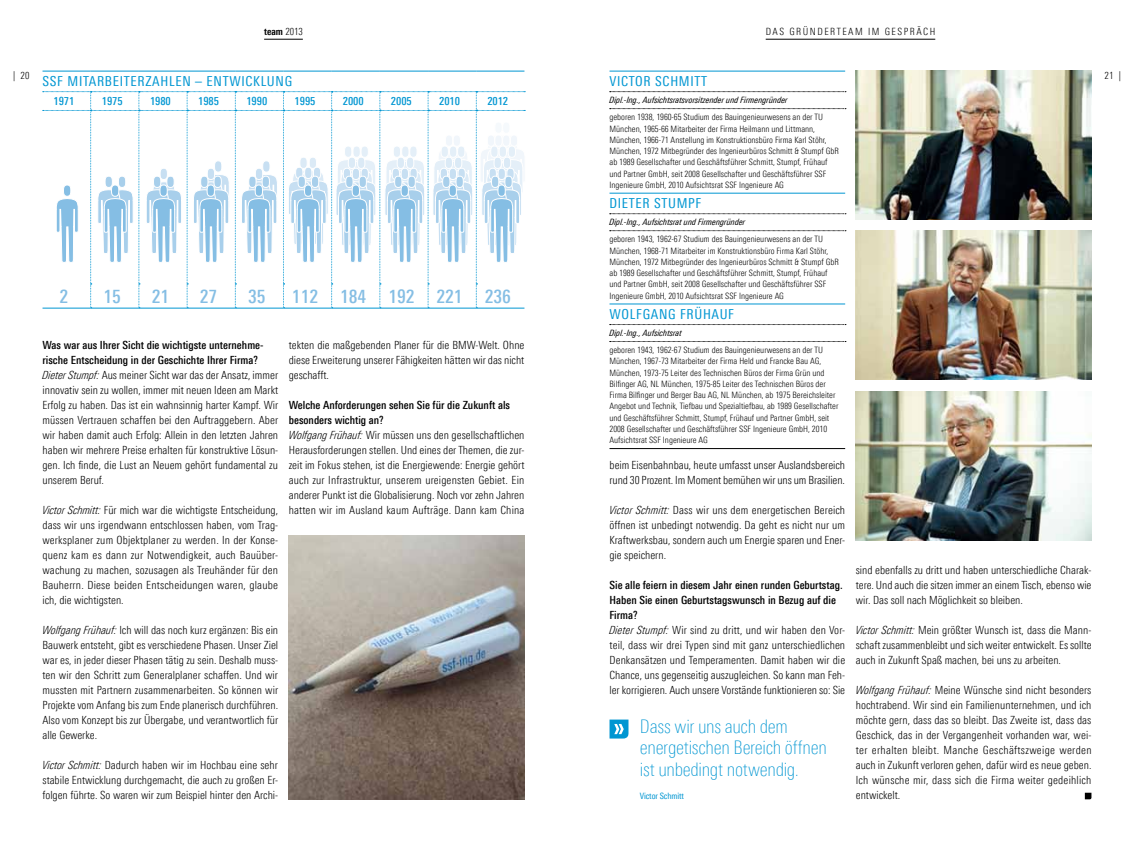
<style>
.page{position:relative;width:1134px;height:851px;background:#fff}
.page>*{position:absolute;margin:0;border:0;box-sizing:border-box;transform-origin:0 0}
.t1{font:100 18.75px/21.2px "Linotype Univers 220 Cn";letter-spacing:-.015em;color:#0096d2}
.t2{font:500 18.75px "Linotype Univers 520 Cn";letter-spacing:-.005em;color:#85bee4}
.t3{font:13.75px "Linotype Univers 420 Cn";letter-spacing:.05em;color:#0096d2}
.t4{font:300 11.25px/15px "Linotype Univers 320 Cn";color:#000;text-align:justify}
.t5{font:500 11.25px/15px "Linotype Univers 520 Cn";color:#000}
.t6{font:500 11.25px "Linotype Univers 520 Cn";letter-spacing:-.005em;color:#0096d2}
.t7{font:300 10px "Linotype Univers 320 Cn";letter-spacing:.15em;color:#000}
.t8{font:700 10px "Linotype Univers 620 Cn";color:#000}
.t9{font:300 8.75px/11.2px "Linotype Univers 320 Cn";color:#000}
.t10{font:8.75px "Linotype Univers 421 Cn It";color:#000}
.t11{font:8.75px "Linotype Univers 420 Cn";letter-spacing:-.01em;color:#0096d2}
.s1{font-family:"Linotype Univers 320 Cn";font-weight:300}
.s2{font-family:"Linotype Univers 321 Cn Lt It";font-weight:400}
</style>
<div class="page">
<img style="left:856px;top:71px;width:235px;height:149px">
<img style="left:856px;top:391px;width:235px;height:149px">
<img style="left:856px;top:230px;width:235px;height:149px">
<img style="left:289px;top:535px;width:235px;height:264px">
<hr style="left:264px;top:39px;width:39px;height:1px;background:#000">
<hr style="left:43px;top:308px;width:48px;height:1px;background:#0096d2">
<hr style="left:91px;top:308px;width:48px;height:1px;background:#0096d2">
<hr style="left:139px;top:308px;width:48px;height:1px;background:#0096d2">
<hr style="left:187px;top:308px;width:48px;height:1px;background:#0096d2">
<hr style="left:235px;top:308px;width:48px;height:1px;background:#0096d2">
<hr style="left:283px;top:308px;width:49px;height:1px;background:#0096d2">
<hr style="left:332px;top:308px;width:48px;height:1px;background:#0096d2">
<hr style="left:380px;top:308px;width:48px;height:1px;background:#0096d2">
<hr style="left:428px;top:308px;width:48px;height:1px;background:#0096d2">
<hr style="left:476px;top:308px;width:48px;height:1px;background:#0096d2">
<hr style="left:766px;top:39px;width:169px;height:1px;background:#000">
<svg style="left:609px;top:719px;width:19px;height:19px"></svg>
<hr style="left:609px;top:448px;width:236px;height:1px;background:#000">
<hr style="left:609px;top:71px;width:236px;height:1px;background:#0096d2">
<hr style="left:609px;top:193px;width:236px;height:1px;background:#0096d2">
<hr style="left:609px;top:304px;width:236px;height:1px;background:#0096d2">
<svg style="left:610px;top:91px;width:236px;height:1px"></svg>
<svg style="left:610px;top:108px;width:236px;height:1px"></svg>
<svg style="left:610px;top:213px;width:236px;height:1px"></svg>
<svg style="left:610px;top:230px;width:236px;height:1px"></svg>
<svg style="left:610px;top:324px;width:236px;height:1px"></svg>
<svg style="left:610px;top:341px;width:236px;height:1px"></svg>
<svg style="left:1085px;top:792px;width:6px;height:7px"></svg>
<svg style="left:43px;top:70px;width:483px;height:238px"></svg>
<p class="t8" style="left:264px;top:26px;width:40px">team <span class="s1">2013</span></p>
<p class="t7" style="left:766px;top:26px;width:171px">Das Gründ erteam im Gespräch</p>
<p class="t7" style="left:13px;top:70px;width:18px">| 20</p>
<p class="t7" style="left:1104px;top:70px;width:18px">21 |</p>
<p class="t3" style="left:43px;top:73px;width:54px">SSF MITARBEI</p>
<p class="t3" style="left:124px;top:73px;width:168px">TERZAH LEN – ENTWI CKLUNG</p>
<p class="t6" style="left:54px;top:94px;width:22px">1971</p>
<p class="t6" style="left:102px;top:94px;width:22px">1975</p>
<p class="t6" style="left:150px;top:94px;width:22px">1980</p>
<p class="t6" style="left:198px;top:94px;width:22px">1985</p>
<p class="t6" style="left:246px;top:94px;width:22px">1990</p>
<p class="t6" style="left:295px;top:94px;width:22px">1995</p>
<p class="t6" style="left:343px;top:94px;width:22px">2000</p>
<p class="t6" style="left:391px;top:94px;width:22px">2005</p>
<p class="t6" style="left:439px;top:94px;width:22px">2010</p>
<p class="t6" style="left:487px;top:94px;width:22px">2012</p>
<p class="t3" style="left:609px;top:73px;width:99px">VI CTOR SCHMITT</p>
<p class="t10" style="left:609px;top:95px;width:180px">Dipl.-Ing., Aufsichtsratsvorsitzender und Firmengründer</p>
<p class="t9" style="left:609px;top:111px;width:230px">geboren 1938, 1960-65 Studium des Bauingenieurwesens an der TU<br>M ünchen, 1965-66 M itarbeiter der Firma Heilmann und Littmann,<br>M ünchen, 1966-71 Anstellung im Konstruktionsbüro Firma Karl Stöhr,<br>M ünchen, 1972 M itbegründer des I ngenieurbüros Schmitt &amp; Stumpf GbR ab 1989 Gesellschafter und Geschäftsführer Schmitt, Stumpf, Frühauf und Partner GmbH, seit 2008 Gesellschafter und Geschäftsführer SSF<br>I ngenieure GmbH, 2010 Aufsichtsrat SSF I ngenieure AG</p>
<p class="t3" style="left:609px;top:195px;width:68px">DIETER STUMPF</p>
<p class="t10" style="left:609px;top:217px;width:137px">Dipl.-Ing., Aufsichtsrat und Firmengründer</p>
<p class="t9" style="left:609px;top:233px;width:230px">geboren 1943, 1962-67 Studium des Bauingenieurwesens an der TU<br>M ünchen, 1968-71 M itarbeiter im Konstruktionsbüro Firma Karl Stöhr,<br>M ünchen, 1972 M itbegründer des I ngenieurbüros Schmitt &amp; Stumpf GbR ab 1989 Gesellschafter und Geschäftsführer Schmitt, Stumpf, Frühauf und Partner GmbH, seit 2008 Gesellschafter und Geschäftsführer SSF<br>I ngenieure GmbH, 2010 Aufsichtsrat SSF I ngenieure AG</p>
<p class="t3" style="left:609px;top:306px;width:102px">WOLFGANG FRÜHAUF</p>
<p class="t10" style="left:609px;top:328px;width:74px">Dipl.-Ing., Aufsichtsrat</p>
<p class="t9" style="left:609px;top:344px;width:231px">geboren 1943, 1962-67 Studium des Bauingenieurwesens an der TU<br>M ünchen, 1967-73 M itarbeiter der Firma Held und Francke Bau AG,<br>M ünchen, 1973-75 Leiter des Technischen Büros der Firma Grün und Bilfinger AG, NL München, 1975-85 Leiter des Technischen Büros der Firma Bilfinger und Berger Bau AG, NL München, ab 1975 Bereichsleiter Angebot und Technik, Tiefbau und Spezialtiefbau, ab 1989 Gesellschafter und Geschäftsführer Schmitt, Stumpf, Frühauf und Partner GmbH, seit 2008 Gesellschafter und Geschäftsführer SSF I ngenieure GmbH, 2010<br>Aufsichtsrat SSF I ngenieure AG</p>
<h1 class="t2" style="left:60px;top:285px;width:10px">2</h1>
<h1 class="t2" style="left:104px;top:285px;width:19px">15</h1>
<h1 class="t2" style="left:152px;top:285px;width:19px">21</h1>
<h1 class="t2" style="left:200px;top:285px;width:19px">27</h1>
<h1 class="t2" style="left:248px;top:285px;width:19px">35</h1>
<h1 class="t2" style="left:292px;top:285px;width:220px">112 184 192 221 236</h1>
<p class="t4" style="left:289px;top:337px;width:237px">tekten die maßgebenden Planer für die BMW-Welt. Ohne diese Erweiterung unserer Fähigkeiten hätten wir das nicht geschafft.</p>
<p class="t5" style="left:289px;top:397px;width:223px">Welche Anforderungen sehen Sie für die Zukunft als besonders wichtig an?</p>
<p class="t4" style="left:289px;top:427px;width:237px"><span class="s2">Wolfgang Frühauf:</span> Wir müssen uns den gesellschaftlichen Herausforderungen stellen. Und eines der Themen, die zur&shy;zeit im Fokus stehen, ist die Energiewende: Energie gehört auch zur I nfrastruktur, unserem ureigensten Gebiet. Ein anderer Punkt ist die Globalisierung. Noch vor zehn Jahren hatten wir im Ausland kaum Aufträge. Dann kam China</p>
<p class="t5" style="left:43px;top:337px;width:223px">Was war aus Ihrer Sicht die wichtigste unternehme&shy;rische Entscheidung in der Geschichte Ihrer Firma?</p>
<p class="t4" style="left:43px;top:367px;width:237px"><span class="s2">Dieter Stumpf:</span> Aus meiner Sicht war das der Ansatz, immer innovativ sein zu wollen, immer mit neuen Ideen am Markt Erfolg zu haben. Das ist ein wahnsinnig harter Kampf. Wir müssen Vertrauen schaffen bei den Auftraggebern. Aber wir haben damit auch Erfolg: Allein in den letzten Jahren haben wir mehrere Preise erhalten für konstruktive Lösun&shy;gen. Ich finde, die Lust an Neuem gehört fundamental zu unserem Beruf.</p>
<p class="t4" style="left:43px;top:502px;width:237px"><span class="s2">Victor Schmitt:</span> Für mich war die wichtigste Entscheidung, dass wir uns irgendwann entschlossen haben, vom Trag&shy;werksplaner zum Objektplaner zu werden. I n der Konse&shy;quenz kam es dann zur Notwendigkeit, auch Bauüber&shy;wachung zu machen, sozusagen als Treuhänder für den Bauherrn. Diese beiden Entscheidungen waren, glaube ich, die wichtigsten.</p>
<p class="t4" style="left:43px;top:622px;width:237px"><span class="s2">Wolfgang Frühauf:</span> I ch will das noch kurz ergänzen: Bis ein Bauwerk entsteht, gibt es verschiedene Phasen. Unser Ziel war es, in jeder dieser Phasen tätig zu sein. Deshalb muss&shy;ten wir den Schritt zum Generalplaner schaffen. Und wir mussten mit Partnern zusammenarbeiten. So können wir Projekte vom Anfang bis zum Ende planerisch durchführen.<br>Also vom Konzept bis zur Ü bergabe, und verantwortlich für alle Gewerke.</p>
<p class="t4" style="left:42px;top:757px;width:237px"><span class="s2">Victor Schmitt:</span> Dadurch haben wir im H ochbau eine sehr stabile Entwicklung durchgemacht, die auch zu großen Er&shy;folgen führte. So waren wir zum Beispiel hinter den Archi-</p>
<p class="t4" style="left:609px;top:457px;width:237px">beim Eisenbahnbau, heute umfasst unser Auslandsbereich rund 30 Prozent. I m Moment bemühen wir uns um Brasilien.</p>
<p class="t4" style="left:609px;top:502px;width:237px"><span class="s2">Victor Schmitt:</span> Dass wir uns dem energetischen Bereich öffnen ist unbedingt notwendig. Da geht es nicht nur um Kraftwerksbau, sondern auch um Energie sparen und Ener&shy;gie speichern.</p>
<p class="t5" style="left:609px;top:577px;width:235px">Sie alle feiern in diesem Jahr einen runden Geburtstag.<br>Haben Sie einen Geburtstagswunsch in Bezug auf die<br>Firma?</p>
<p class="t4" style="left:609px;top:622px;width:237px"><span class="s2">Dieter Stumpf:</span> Wir sind zu dritt, und wir haben den Vor&shy;teil, dass wir drei Typen sind mit ganz unterschiedlichen Denkansätzen und Temperamenten. Damit haben wir die Chance, uns gegenseitig auszugleichen. So kann man Feh&shy;ler korrigieren. Auch unsere Vorstände funktionieren so: Sie</p>
<p class="t4" style="left:856px;top:562px;width:237px">sind ebenfalls zu dritt und haben unterschiedliche Charak&shy;tere. Und auch die sitzen immer an einem Tisch, ebenso wie wir. Das soll nach Möglichkeit so bleiben.</p>
<p class="t4" style="left:856px;top:622px;width:237px"><span class="s2">Victor Schmitt:</span> M ein größter Wunsch ist, dass die Mann&shy;schaft zusammenbleibt und sich weiter entwickelt. Es sollte auch in Zukunft Spaß machen, bei uns zu arbeiten.</p>
<p class="t4" style="left:856px;top:682px;width:237px"><span class="s2">Wolfgang Frühauf:</span> M eine Wünsche sind nicht besonders hochtrabend. Wir sind ein Familienunternehmen, und ich möchte gern, dass das so bleibt. Das Zweite ist, dass das Geschick, das in der Vergangenheit vorhanden war, wei&shy;ter erhalten bleibt. Manche Geschäftszweige werden auch in Zukunft verloren gehen, dafür wird es neue geben.<br>Ich wünsche mir, dass sich die Firma weiter gedeihlich entwickelt.</p>
<h1 class="t1" style="left:640px;top:715px;width:189px">Dass wir uns auch dem energetischen Bereich öffnen ist unbedingt notwendig.</h1>
<p class="t11" style="left:640px;top:790px;width:46px">VICTOR SCHMITT</p>
</div>
